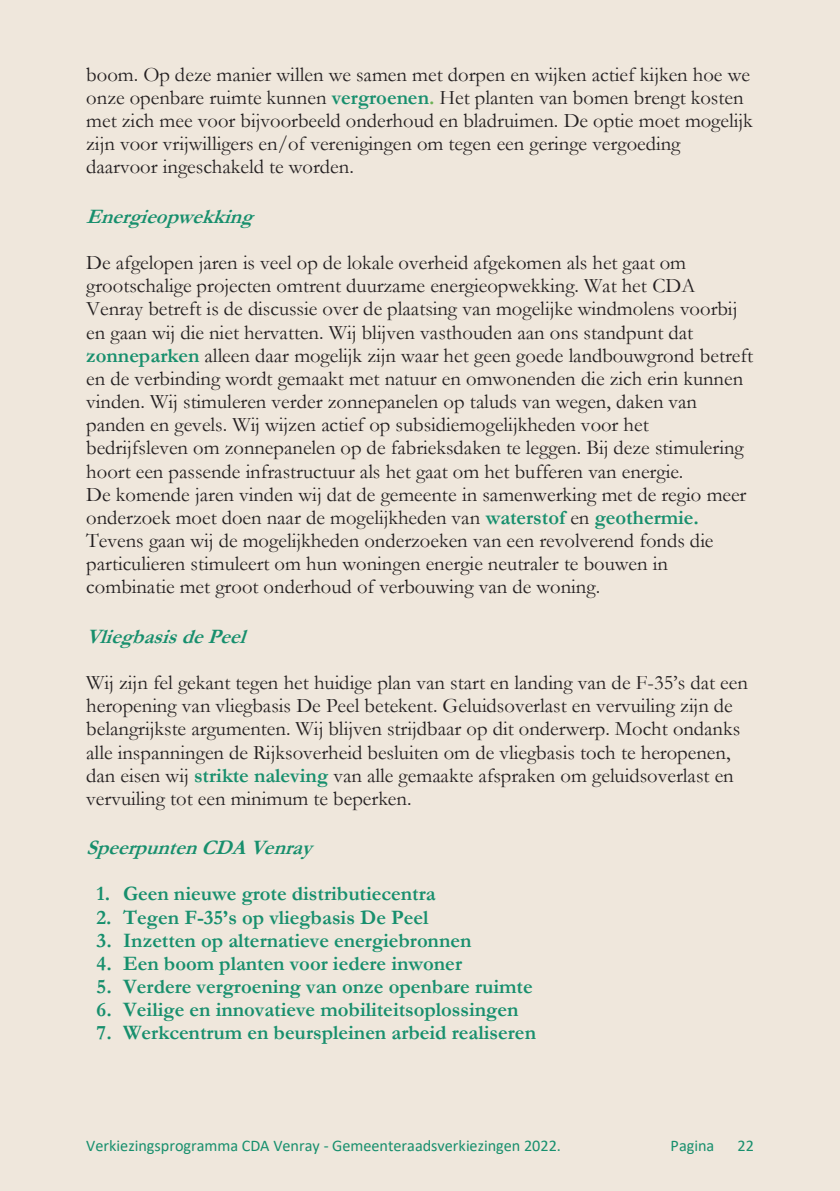
<style>
.page{position:relative;width:840px;height:1191px;background:#fff}
.page>*{position:absolute;margin:0;border:0;box-sizing:border-box;transform-origin:0 0}
.t1{font:20.6px/23.2px "Garamond";color:#231f20}
.t2{font:700 20.6px "Garamond";color:#178f6d}
.t3{font:italic 700 20.6px "Garamond";color:#178f6d}
.t4{font:16.2px "Calibri";color:#178f6d}
.s1{font-weight:700;color:#178f6d}
.s2{font-weight:700;color:#6cb256}
</style>
<div class="page">
<div style="left:0;top:0;width:839px;height:1191px;background:#efe7dc"></div>
<p class="t1" style="left:86px;top:62px;width:668px">boom. Op deze manier willen we samen met dorpen en wijken actief kijken hoe we onze openbare ruimte kunnen <span class="s1">vergroenen</span><span class="s2">.</span> Het planten van bomen brengt kosten met zich mee voor bijvoorbeeld onderhoud en bladruimen. De optie moet mogelijk zijn voor vrijwilligers en/of verenigingen om tegen een geringe vergoeding daarvoor ingeschakeld te worden.</p>
<p class="t3" style="left:86px;top:202px;width:177px">Energieopwekking</p>
<p class="t1" style="left:86px;top:250px;width:668px">De afgelopen jaren is veel op de lokale overheid afgekomen als het gaat om grootschalige projecten omtrent duurzame energieopwekking. Wat het CDA Venray betreft is de discussie over de plaatsing van mogelijke windmolens voorbij en gaan wij die niet hervatten. Wij blijven vasthouden aan ons standpunt dat <span class="s1">zonneparken</span> alleen daar mogelijk zijn waar het geen goede landbouwgrond betreft en de verbinding wordt gemaakt met natuur en omwonenden die zich erin kunnen vinden. Wij stimuleren verder zonnepanelen op taluds van wegen, daken van panden en gevels. Wij wijzen actief op subsidiemogelijkheden voor het bedrijfsleven om zonnepanelen op de fabrieksdaken te leggen. Bij deze stimulering hoort een passende infrastructuur als het gaat om het bufferen van energie.<br>De komende jaren vinden wij dat de gemeente in samenwerking met de regio meer onderzoek moet doen naar de mogelijkheden van <span class="s1">waterstof</span> en <span class="s1">geothermie.<br></span>Tevens gaan wij de mogelijkheden onderzoeken van een revolverend fonds die particulieren stimuleert om hun woningen energie neutraler te bouwen in combinatie met groot onderhoud of verbouwing van de woning.</p>
<p class="t3" style="left:86px;top:622px;width:170px">VliegbasisdePeel</p>
<p class="t1" style="left:86px;top:670px;width:662px">Wij zijn fel gekant tegen het huidige plan van start en landing van de F-35’s dat een heropening van vliegbasis De Peel betekent. Geluidsoverlast en vervuiling zijn de belangrijkste argumenten. Wij blijven strijdbaar op dit onderwerp. Mocht ondanks alle inspanningen de Rijksoverheid besluiten om de vliegbasis toch te heropenen, dan eisen wij <span class="s1">strikte naleving</span> van alle gemaakte afspraken om geluidsoverlast en vervuiling tot een minimum te beperken.</p>
<p class="t3" style="left:86px;top:833px;width:236px">SpeerpuntenCDA Venray</p>
<p class="t2" style="left:96px;top:880px;width:340px">1. Geen nieuwe grote distributiecentra</p>
<p class="t2" style="left:96px;top:903px;width:333px">2. Tegen F-35’s op vliegbasis De Peel</p>
<p class="t2" style="left:97px;top:926px;width:376px">3. Inzetten op alternatieve energiebronnen</p>
<p class="t2" style="left:97px;top:949px;width:367px">4. Een boom planten voor iedere inwoner</p>
<p class="t2" style="left:97px;top:972px;width:437px">5. Verdere vergroening van onze openbare ruimte</p>
<p class="t2" style="left:97px;top:995px;width:423px">6. Veilige en innovatieve mobiliteitsoplossingen</p>
<p class="t2" style="left:97px;top:1018px;width:440px">7. Werkcentrum en beurspleinen arbeid realiseren</p>
<p class="t4" style="left:86px;top:1134px;width:476px">Verkiezingsprogramma CDA Venray - Gemeenteraadsverkiezingen 2022.</p>
<p class="t4" style="left:670px;top:1134px;width:45px">Pagina</p>
<p class="t4" style="left:737px;top:1134px;width:18px">22</p>
</div>
